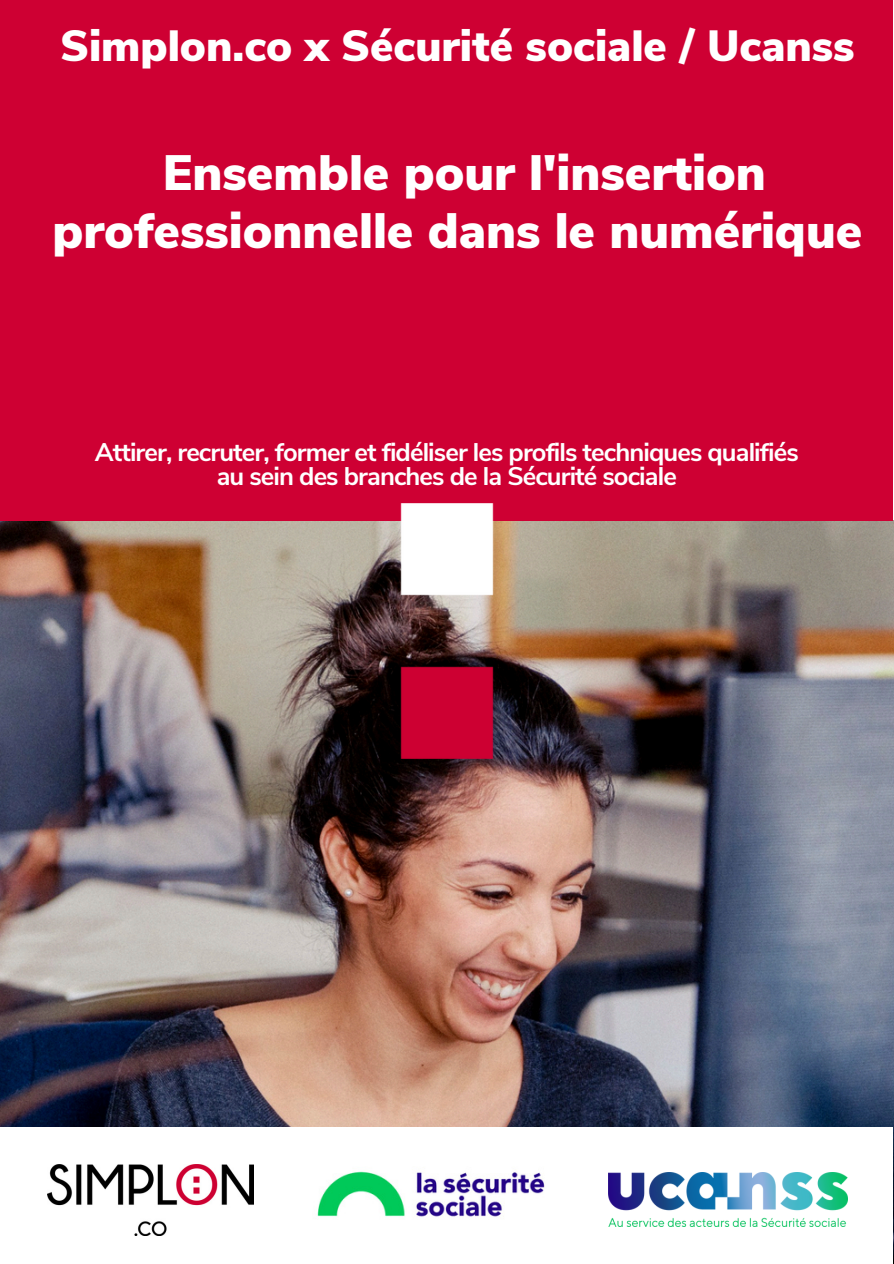
<style>
.page{position:relative;width:894px;height:1264px;background:#fff}
.page>*{position:absolute;margin:0;border:0;box-sizing:border-box;transform-origin:0 0}
.t1{font:900 49.65px/58.5px "Nunito Sans";color:#fff;text-align:center}
.t2{font:900 43.65px "Nunito Sans";color:#fff}
.t3{font:700 25.5px "Nunito Sans";letter-spacing:-.035em;color:#fff}
</style>
<div class="page">
<img style="left:0;top:520px;width:893px;height:607px">
<div style="left:0;top:0;width:892px;height:520px;background:#ce0033"></div>
<img style="left:398px;top:503px;width:97px;height:255px">
<img style="left:47px;top:1164px;width:206px;height:71px">
<img style="left:317px;top:1171px;width:228px;height:46px">
<img style="left:608px;top:1172px;width:238px;height:54px">
<p class="t2" style="left:60px;top:17px;width:795px">Simplon.co x Sécurité sociale / Ucanss</p>
<p class="t1" style="left:52px;top:144px;width:811px">Ensemble pour l'insertion professionnelle dans le numérique</p>
<p class="t3" style="left:95px;top:435px;width:705px">Attirer, recruter, former et fidéliser les profils techniques qualifiés</p>
<p class="t3" style="left:217px;top:459px;width:461px">au sein des branches de la Sécurité sociale</p>
</div>
